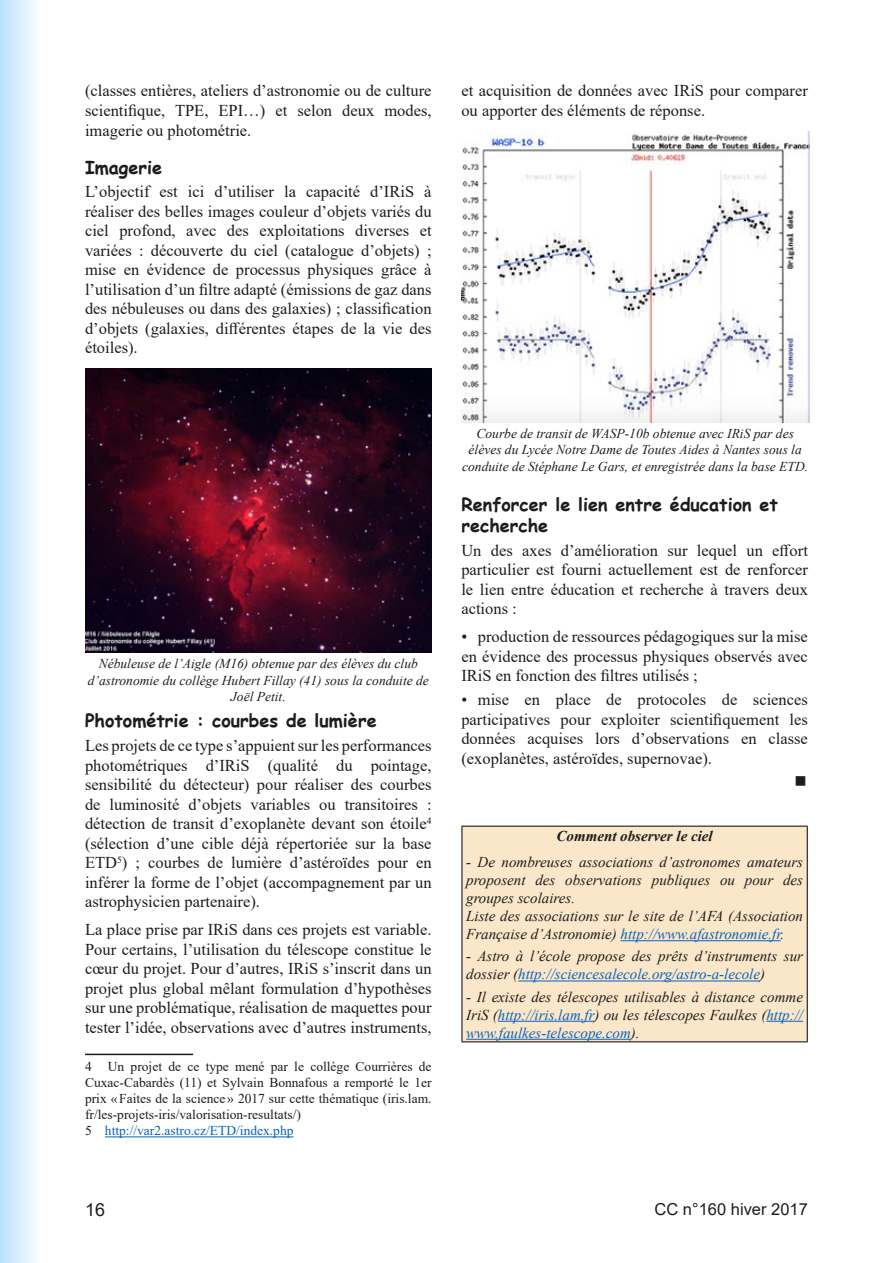
<style>
.page{position:relative;width:893px;height:1263px;background:#fff}
.page>*{position:absolute;margin:0;border:0;box-sizing:border-box;transform-origin:0 0}
.t1{font:700 18px/21px "Comic Sans MS";color:#1d1d1b}
.t2{font:18px "Arial";color:#1d1d1b}
.t3{font:16.5px/19.5px "Times New Roman";color:#1d1d1b;text-align:justify}
.t4{font:16.5px "Arial";color:#1d1d1b}
.t5{font:16.5px "Wingdings";color:#1d1d1b}
.t6{font:italic 15px/18px "Times New Roman";color:#1d1d1b}
.t7{font:italic 700 15px "Times New Roman";color:#1d1d1b}
.t8{font:italic 13.5px/16.5px "Times New Roman";color:#1d1d1b;text-align:center}
.t9{font:13.5px/16.2px "Times New Roman";color:#1d1d1b}
.s1{color:#0563c1}
</style>
<div class="page">
<div style="left:0;top:0;width:43px;height:1263px;background:linear-gradient(to right,#bae3fa,#fff)"></div>
<hr style="left:85px;top:1054px;width:108px;height:1px;background:#1d1d1b">
<hr style="left:105px;top:1136px;width:188px;height:1px;background:#0563c1">
<div style="left:462px;top:826px;width:345px;height:216px;background:#fae6c8"></div>
<hr style="left:461px;top:826px;width:347px;height:1px;background:#1d1d1b">
<hr style="left:461px;top:827px;width:1px;height:214px;background:#1d1d1b">
<hr style="left:807px;top:827px;width:1px;height:214px;background:#1d1d1b">
<hr style="left:461px;top:1041px;width:347px;height:1px;background:#1d1d1b">
<hr style="left:621px;top:940px;width:160px;height:1px;background:#0563c1">
<hr style="left:518px;top:981px;width:242px;height:1px;background:#0563c1">
<hr style="left:498px;top:1021px;width:97px;height:1px;background:#0563c1">
<hr style="left:766px;top:1021px;width:37px;height:1px;background:#0563c1">
<hr style="left:466px;top:1039px;width:165px;height:1px;background:#0563c1">
<img style="left:85px;top:369px;width:347px;height:283px">
<img style="left:461px;top:132px;width:348px;height:290px">
<p class="t3" style="left:85px;top:81px;width:348px">(classes entières, ateliers d’astronomie ou de culture scientifique, TPE, EPI…) et selon deux modes, imagerie ou photométrie.</p>
<p class="t1" style="left:85px;top:156px;width:79px">Imagerie</p>
<p class="t3" style="left:85px;top:181px;width:348px">L’objectif est ici d’utiliser la capacité d’IRiS à réaliser des belles images couleur d’objets variés du ciel profond, avec des exploitations diverses et variées : découverte du ciel (catalogue d’objets) ; mise en évidence de processus physiques grâce à l’utilisation d’un filtre adapté (émissions de gaz dans des nébuleuses ou dans des galaxies) ; classification d’objets (galaxies, différentes étapes de la vie des étoiles).</p>
<p class="t8" style="left:88px;top:655px;width:343px">Nébuleuse de l’Aigle (M16) obtenue par des élèves du club d’astronomie du collège Hubert Fillay (41) sous la conduite de<br>Joël Petit.</p>
<p class="t1" style="left:85px;top:710px;width:293px">Photométrie : courbes de lumière</p>
<p class="t3" style="left:85px;top:735px;width:348px">Les projets de ce type s’appuient sur les performances photométriques d’IRiS (qualité du pointage, sensibilité du détecteur) pour réaliser des courbes de luminosité d’objets variables ou transitoires : détection de transit d’exoplanète devant son étoile<sup>4 </sup>(sélection d’une cible déjà répertoriée sur la base ETD<sup>5</sup>) ; courbes de lumière d’astéroïdes pour en inférer la forme de l’objet (accompagnement par un astrophysicien partenaire).</p>
<p class="t3" style="left:85px;top:919px;width:348px">La place prise par IRiS dans ces projets est variable.<br>Pour certains, l’utilisation du télescope constitue le cœur du projet. Pour d’autres, IRiS s’inscrit dans un projet plus global mêlant formulation d’hypothèses sur une problématique, réalisation de maquettes pour tester l’idée, observations avec d’autres instruments,</p>
<p class="t9" style="left:85px;top:1057px;width:348px">4 Un projet de ce type mené par le collège Courrières de Cuxac-Cabardès (11) et Sylvain Bonnafous a remporté le 1er prix «Faites de la science» 2017 sur cette thématique (iris.lam. fr/les-projets-iris/valorisation-resultats/)<br>5 <span class="s1">http://var2.astro.cz/ETD/index.php</span></p>
<p class="t3" style="left:461px;top:81px;width:348px">et acquisition de données avec IRiS pour comparer ou apporter des éléments de réponse.</p>
<p class="t8" style="left:462px;top:425px;width:347px">Courbe de transit de WASP-10b obtenue avec IRiS par des élèves du Lycée Notre Dame de Toutes Aides à Nantes sous la conduite de Stéphane Le Gars, et enregistrée dans la base ETD.</p>
<p class="t1" style="left:461px;top:493px;width:318px">Renforcer le lien entre éducation et recherche</p>
<p class="t3" style="left:461px;top:540px;width:348px">Un des axes d’amélioration sur lequel un effort particulier est fourni actuellement est de renforcer le lien entre éducation et recherche à travers deux actions :</p>
<p class="t3" style="left:461px;top:626px;width:348px">• production de ressources pédagogiques sur la mise en évidence des processus physiques observés avec IRiS en fonction des filtres utilisés ;</p>
<p class="t3" style="left:461px;top:689px;width:348px">• mise en place de protocoles de sciences participatives pour exploiter scientifiquement les données acquises lors d’observations en classe (exoplanètes, astéroïdes, supernovae).</p>
<p class="t5" style="left:794px;top:772px;width:14px">■</p>
<p class="t7" style="left:556px;top:825px;width:158px">Comment observer le ciel</p>
<p class="t6" style="left:466px;top:853px;width:338px">- De nombreuses associations d’astronomes amateurs proposent des observations publiques ou pour des groupes scolaires.<br>Liste des associations sur le site de l’AFA (Association Française d’Astronomie) <span class="s1">http://www.afastronomie.fr</span>.</p>
<p class="t6" style="left:466px;top:947px;width:338px">- Astro à l’école propose des prêts d’instruments sur dossier (<span class="s1">http://sciencesalecole.org/astro-a-lecole</span>)</p>
<p class="t6" style="left:466px;top:987px;width:338px;text-align:justify">- Il existe des télescopes utilisables à distance comme IriS (<span class="s1">http://iris.lam.fr</span>) ou les télescopes Faulkes (<span class="s1">http:// www.faulkes-telescope.com</span>).</p>
<p class="t2" style="left:85px;top:1197px;width:22px">16</p>
<p class="t4" style="left:655px;top:1198px;width:155px">CC n°160 hiver 2017</p>
</div>
